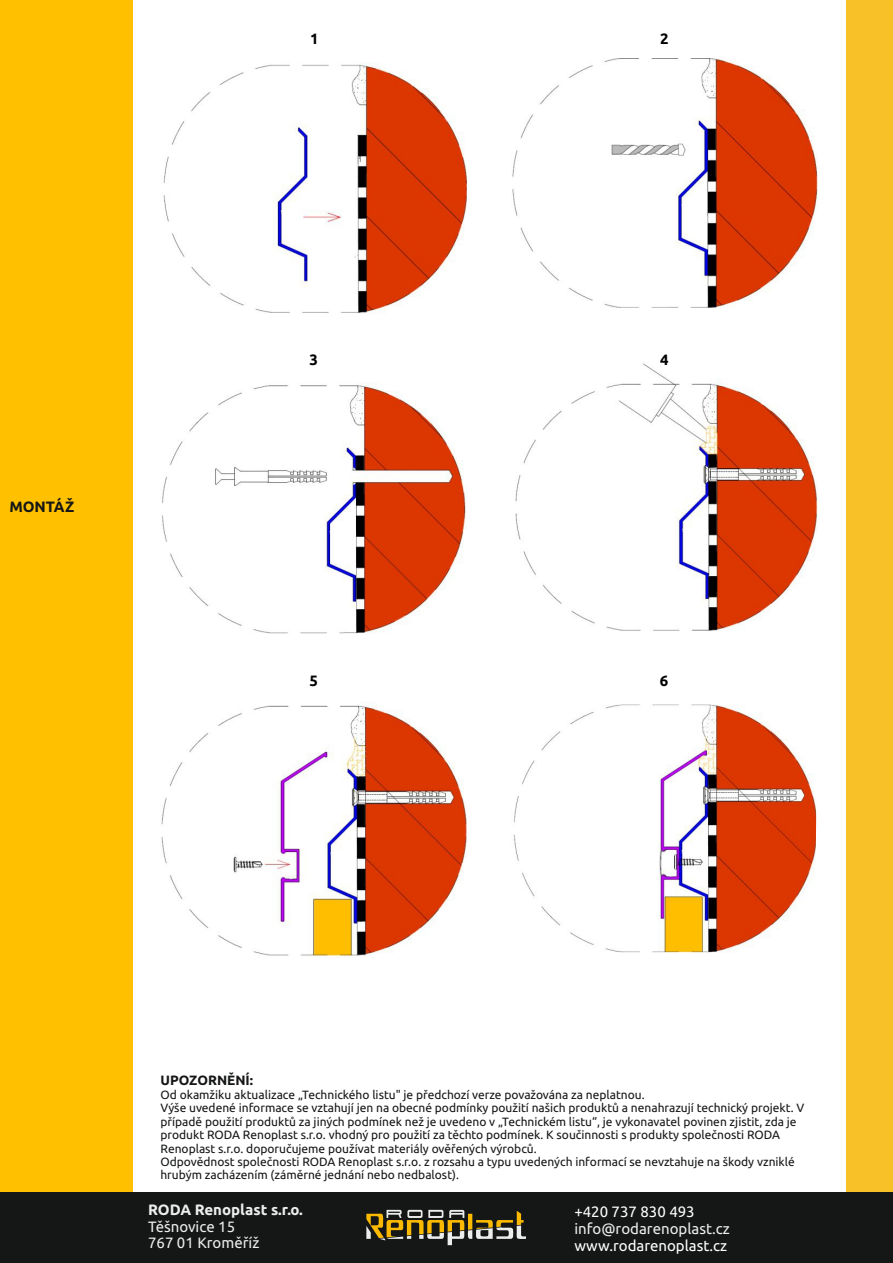
<style>
.page{position:relative;width:893px;height:1263px;background:#fff}
.page>*{position:absolute;margin:0;border:0;box-sizing:border-box;transform-origin:0 0}
.t1{font:15px/16.8px "Ubuntu";color:#eceded}
.t2{font:15px "Ubuntu";color:#fff}
.t3{font:700 15px "Ubuntu";color:#eceded}
.t4{font:700 15px "Ubuntu";color:#151616}
.t5{font:700 15px "Ubuntu";color:#000}
.t6{font:700 13.5px "Ubuntu";color:#151616}
.t7{font:12px/13.5px "Ubuntu";color:#151616}
</style>
<div class="page">
<div style="left:846px;top:0;width:47px;height:1263px;background:#f7c127"></div>
<div style="left:0;top:0;width:133px;height:1263px;background:#ffc000"></div>
<img style="left:163px;top:64px;width:304px;height:249px">
<img style="left:512px;top:58px;width:305px;height:250px">
<img style="left:162px;top:383px;width:305px;height:251px">
<img style="left:515px;top:363px;width:302px;height:268px">
<img style="left:161px;top:705px;width:306px;height:252px">
<img style="left:513px;top:704px;width:304px;height:248px">
<div style="left:0;top:1192px;width:893px;height:71px;background:#151616"></div>
<svg style="left:366px;top:1210px;width:160px;height:35px"></svg>
<p class="t4" style="left:9px;top:501px;width:66px">MONTÁŽ</p>
<p class="t5" style="left:310px;top:33px;width:10px">1</p>
<p class="t5" style="left:660px;top:33px;width:10px">2</p>
<p class="t5" style="left:310px;top:353px;width:10px">3</p>
<p class="t5" style="left:660px;top:353px;width:10px">4</p>
<p class="t5" style="left:309px;top:674px;width:10px">5</p>
<p class="t5" style="left:660px;top:674px;width:10px">6</p>
<p class="t6" style="left:160px;top:1074px;width:94px">UPOZORNĚNÍ:</p>
<p class="t7" style="left:160px;top:1088px;width:645px">Od okamžiku aktualizace „Technického listu" je předchozí verze považována za neplatnou.<br>Výše uvedené informace se vztahují jen na obecné podmínky použití našich produktů a nenahrazují technický projekt. V případě použití produktů za jiných podmínek než je uvedeno v „Technickém listu“, je vykonavatel povinen zjistit, zda je produkt RODA Renoplast s.r.o. vhodný pro použití za těchto podmínek. K součinnosti s produkty společnosti RODA Renoplast s.r.o. doporučujeme používat materiály ověřených výrobců.<br>Odpovědnost společnosti RODA Renoplast s.r.o. z rozsahu a typu uvedených informací se nevztahuje na škody vzniklé hrubým zacházením (záměrné jednání nebo nedbalost).</p>
<p class="t3" style="left:148px;top:1203px;width:156px">RODA Renoplast s.r.o.</p>
<p class="t1" style="left:148px;top:1219px;width:113px">Těšnovice 15<br>767 01 Kroměříž</p>
<p class="t2" style="left:574px;top:1205px;width:122px">+420 737 830 493</p>
<p class="t1" style="left:574px;top:1221px;width:157px">info@rodarenoplast.cz</p>
<p class="t2" style="left:574px;top:1239px;width:154px">www.rodarenoplast.cz</p>
</div>
